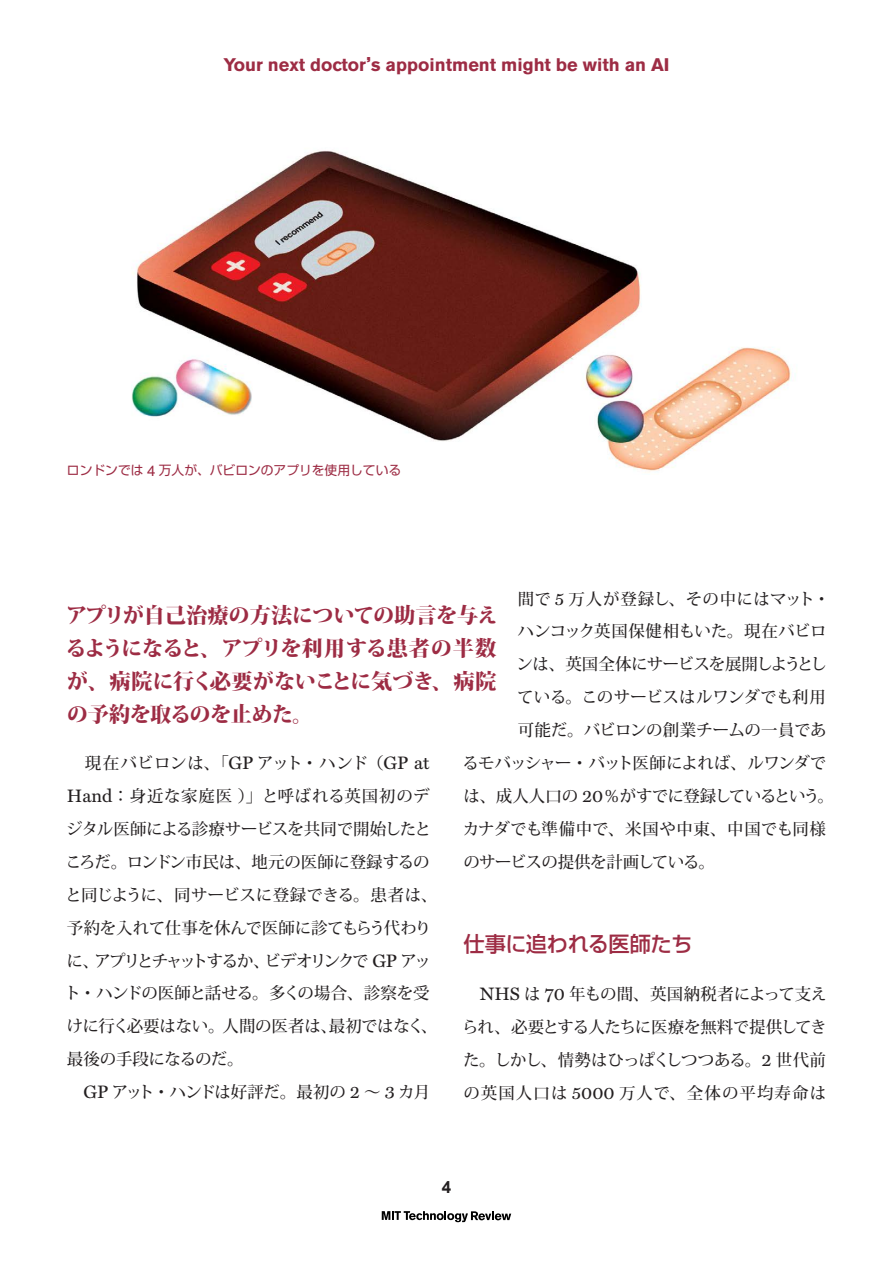
<style>
.page{position:relative;width:893px;height:1263px;background:#fff}
.page>*{position:absolute;margin:0;border:0;box-sizing:border-box;transform-origin:0 0}
.t1{font:800 21.3px/33px "Koz Min Pr 6 N";letter-spacing:-.03em;color:#9d2c44;text-align:justify}
.t2{font:500 21.3px "Shin Go Pr 6 N";letter-spacing:-.015em;color:#9d2c44}
.t3{font:700 18.15px "Akzidenz Grotesk BE";color:#9d2c44}
.t4{font:700 16.95px "Arial";color:#231f20}
.t5{font:500 16.5px/33px "Koz Min Pr 6 N";letter-spacing:-.02em;color:#231f20}
.t6{font:500 16.5px "Koz Min Pr 6 N";letter-spacing:-.04em;color:#231f20}
.t7{font:500 16.5px "Koz Min Pr 6 N";letter-spacing:-.05em;color:#231f20}
.t8{font:500 16.5px "Koz Min Pr 6 N";color:#231f20}
.t9{font:500 16.5px "Koz Min Pr 6 N";letter-spacing:-.055em;color:#231f20}
.t10{font:500 16.5px "Koz Min Pr 6 N";letter-spacing:.02em;color:#231f20}
.t11{font:12.75px "Shin Go Pr 6 N";color:#9d2c44}
.s1{font-family:"Shin Go Pr 6 N";font-weight:800;font-size:16.5px}
.s2{font-family:"Akzidenz Grotesk BE";font-size:15.3px}
.s3{font-family:"Miller Text Roman";font-weight:400;font-size:18.15px}
</style>
<div class="page">
<svg style="left:382px;top:1211px;width:129px;height:11px"></svg>
<img style="left:131px;top:150px;width:660px;height:323px">
<p class="t3" style="left:223px;top:54px;width:448px">Your next doctor<span class="s1">ʼ</span>s appointment might be with an AI</p>
<p class="t11" style="left:67px;top:459px;width:336px">ロンドンでは <span class="s2">4</span> 万人が、バビロンのアプリを使用している</p>
<p class="t10" style="left:518px;top:589px;width:314px">間で <span class="s3">5</span> 万人が登録し、その中にはマット・</p>
<p class="t5" style="left:518px;top:615px;width:311px">ハンコック英国保健相もいた。現在バビロ</p>
<p class="t9" style="left:517px;top:655px;width:312px">ンは、英国全体にサービスを展開しようとし</p>
<p class="t5" style="left:517px;top:681px;width:310px">ている。このサービスはルワンダでも利用</p>
<p class="t5" style="left:518px;top:714px;width:310px">可能だ。バビロンの創業チームの一員であ</p>
<p class="t7" style="left:462px;top:754px;width:365px">るモバッシャー・バット医師によれば、ルワンダで</p>
<p class="t6" style="left:463px;top:787px;width:372px">は、成人人口の <span class="s3">20</span>％がすでに登録しているという。</p>
<p class="t8" style="left:463px;top:820px;width:365px">カナダでも準備中で、米国や中東、中国でも同様</p>
<p class="t5" style="left:463px;top:846px;width:253px">のサービスの提供を計画している。</p>
<p class="t1" style="left:65px;top:599px;width:434px">アプリが自己治療の方法についての助言を与えるようになると、アプリを利用する患者の半数が、病院に行く必要がないことに気づき、病院の予約を取るのを止めた。</p>
<p class="t5" style="left:64px;top:747px;width:374px;text-indent:20px">現在バビロンは、「<span class="s3">GP</span> アット・ハンド（<span class="s3">GP at<br>Hand</span>：身近な家庭医）」と呼ばれる英国初のデジタル医師による診療サービスを共同で開始したところだ。ロンドン市民は、地元の医師に登録するのと同じように、同サービスに登録できる。患者は、予約を入れて仕事を休んで医師に診てもらう代わりに、アプリとチャットするか、ビデオリンクで <span class="s3">GP</span> アット・ハンドの医師と話せる。多くの場合、診察を受けに行く必要はない。人間の医者は、最初ではなく、最後の手段になるのだ。</p>
<p class="t5" style="left:83px;top:1076px;width:348px"><span class="s3">GP</span> アット・ハンドは好評だ。最初の <span class="s3">2</span> ～ <span class="s3">3</span> カ月</p>
<p class="t2" style="left:463px;top:926px;width:231px">仕事に追われる医師たち</p>
<p class="t5" style="left:462px;top:978px;width:367px;text-align:justify;text-indent:18px"><span class="s3">NHS</span> は <span class="s3">70</span> 年もの間、英国納税者によって支えられ、必要とする人たちに医療を無料で提供してきた。しかし、情勢はひっぱくしつつある。<span class="s3">2</span> 世代前の英国人口は <span class="s3">5000</span> 万人で、全体の平均寿命は</p>
<p class="t4" style="left:442px;top:1175px;width:11px">4</p>
</div>
